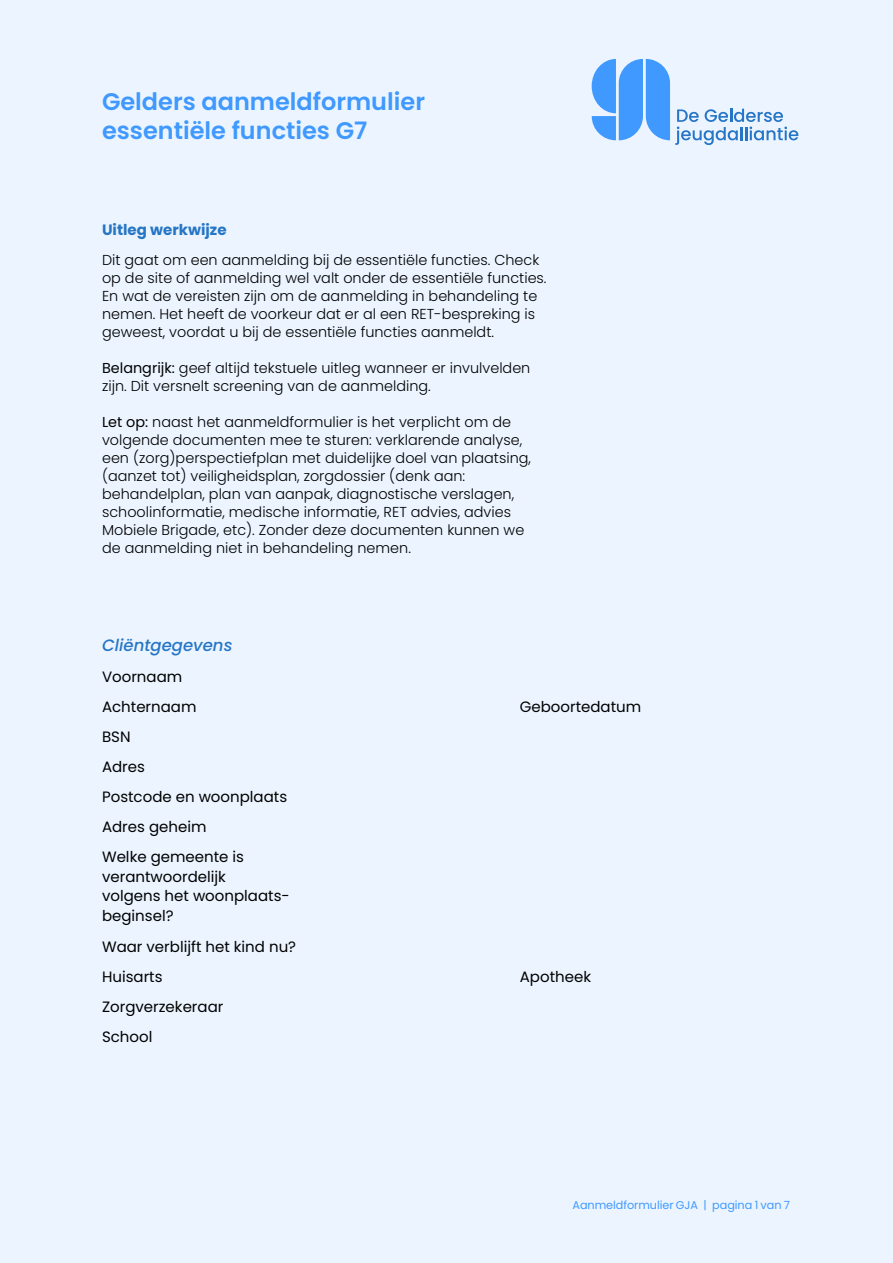
<style>
.page{position:relative;width:893px;height:1263px;background:#ecf5ff}
.page>*{position:absolute;margin:0;border:0;box-sizing:border-box;transform-origin:0 0}
.t1{font:600 24px/28.8px "Poppins";color:#4099ff}
.t2{font:italic 500 16.5px "Poppins";color:#2676c6}
.t3{font:15px/30px "Poppins";color:#000}
.t4{font:700 15px "Poppins";color:#2676c6}
.t5{font:300 14.4px/18px "Poppins";color:#000}
.t6{font:11.25px "Poppins";letter-spacing:-.005em;color:#4099ff}
.s1{font-weight:400}
</style>
<div class="page">
<svg style="left:592px;top:59px;width:206px;height:86px"></svg>
<h1 class="t1" style="left:102px;top:88px;width:324px">Gelders aanmeldformulier essentiële functies G7</h1>
<p class="t4" style="left:102px;top:221px;width:126px">Uitleg werkwijze</p>
<p class="t5" style="left:102px;top:251px;width:446px">Dit gaat om een aanmelding bij de essentiële functies. Check op de site of aanmelding wel valt onder de essentiële functies.<br>En wat de vereisten zijn om de aanmelding in behandeling te nemen. Het heeft de voorkeur dat er al een RET-bespreking is geweest, voordat u bij de essentiële functies aanmeldt.</p>
<p class="t5" style="left:102px;top:359px;width:430px"><span class="s1">Belangrijk:</span> geef altijd tekstuele uitleg wanneer er invulvelden zijn. Dit versnelt screening van de aanmelding.</p>
<p class="t5" style="left:102px;top:413px;width:430px"><span class="s1">Let op:</span> naast het aanmeldformulier is het verplicht om de volgende documenten mee te sturen: verklarende analyse, een (zorg)perspectiefplan met duidelijke doel van plaatsing, (aanzet tot) veiligheidsplan, zorgdossier (denk aan: behandelplan, plan van aanpak, diagnostische verslagen, schoolinformatie, medische informatie, RET advies, advies Mobiele Brigade, etc). Zonder deze documenten kunnen we de aanmelding niet in behandeling nemen.</p>
<p class="t2" style="left:102px;top:635px;width:132px">Cliëntgegevens</p>
<p class="t3" style="left:102px;top:662px;width:187px">Voornaam<br>Achternaam<br>BSN<br>Adres<br>Postcode en woonplaats<br>Adres geheim<br>Welke gemeente is</p>
<p class="t3" style="left:102px;top:867px;width:189px;line-height:19.5px">verantwoordelijk<br>volgens het woonplaats&shy;beginsel?</p>
<p class="t3" style="left:102px;top:932px;width:196px">Waar verblijft het kind nu?<br>Huisarts<br>Zorgverzekeraar<br>School</p>
<p class="t3" style="left:520px;top:692px;width:123px">Geboortedatum</p>
<p class="t3" style="left:520px;top:962px;width:73px">Apotheek</p>
<p class="t6" style="left:572px;top:1198px;width:219px">Aanmeldformulier GJA | pagina 1 van 7</p>
</div>
